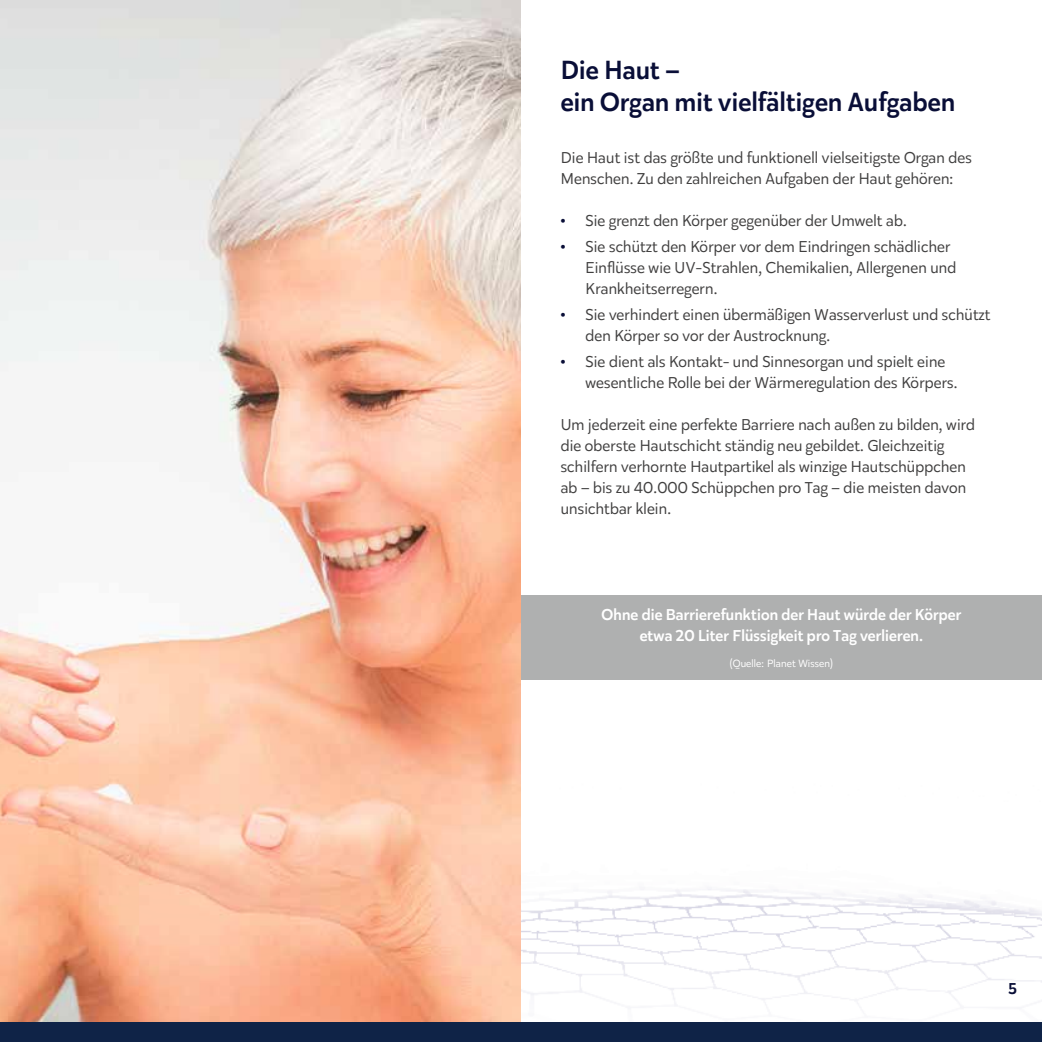
<style>
.page{position:relative;width:1042px;height:1042px;background:#fff}
.page>*{position:absolute;margin:0;border:0;box-sizing:border-box;transform-origin:0 0}
.t1{font:500 26.25px/31.5px "Karu";letter-spacing:.01em;color:#090e37}
.t2{font:15.75px/21px "Karu";letter-spacing:.01em;color:#403f3f}
.t3{font:500 15.75px/21px "Karu";letter-spacing:.01em;color:#fff;text-align:center}
.t4{font:500 15.75px "Karu";color:#090e37}
.t5{font:10.5px "Karu";letter-spacing:.01em;color:#fff}
.s1{font-weight:700;color:#090e37}
</style>
<div class="page">
<img style="left:521px;top:889px;width:521px;height:115px">
<img style="left:0;top:0;width:521px;height:1022px">
<div style="left:521px;top:595px;width:521px;height:85px;background:#afb0b0"></div>
<div style="left:0;top:1022px;width:1042px;height:20px;background:#0f2347"></div>
<h1 class="t1" style="left:561px;top:54px;width:396px">Die Haut –<br>ein Organ mit vielfältigen Aufgaben</h1>
<p class="t2" style="left:561px;top:147px;width:413px">Die Haut ist das größte und funktionell vielseitigste Organ des<br>Menschen. Zu den zahlreichen Aufgaben der Haut gehören:</p>
<p class="t2" style="left:561px;top:210px;width:347px"><span class="s1">•</span> Sie grenzt den Körper gegenüber der Umwelt ab.</p>
<p class="t2" style="left:585px;top:236px;width:372px;text-indent:-25px"><span class="s1">•</span> Sie schützt den Körper vor dem Eindringen schädlicher<br>Einflüsse wie UV-Strahlen, Chemikalien, Allergenen und<br>Krankheitserregern.</p>
<p class="t2" style="left:585px;top:304px;width:406px;text-indent:-25px"><span class="s1">•</span> Sie verhindert einen übermäßigen Wasserverlust und schützt den Körper so vor der Austrocknung.</p>
<p class="t2" style="left:585px;top:351px;width:374px;text-indent:-25px"><span class="s1">•</span> Sie dient als Kontakt- und Sinnesorgan und spielt eine wesentliche Rolle bei der Wärmeregulation des Körpers.</p>
<p class="t2" style="left:561px;top:414px;width:416px">Um jederzeit eine perfekte Barriere nach außen zu bilden, wird die oberste Hautschicht ständig neu gebildet. Gleichzeitig schilfern verhornte Hautpartikel als winzige Hautschüppchen ab – bis zu 40.000 Schüppchen pro Tag – die meisten davon unsichtbar klein.</p>
<p class="t3" style="left:601px;top:604px;width:361px">Ohne die Barrierefunktion der Haut würde der Körper etwa 20 Liter Flüssigkeit pro Tag verlieren.</p>
<p class="t5" style="left:730px;top:656px;width:105px">(Quelle: Planet Wissen)</p>
<p class="t4" style="left:1008px;top:978px;width:10px">5</p>
</div>
